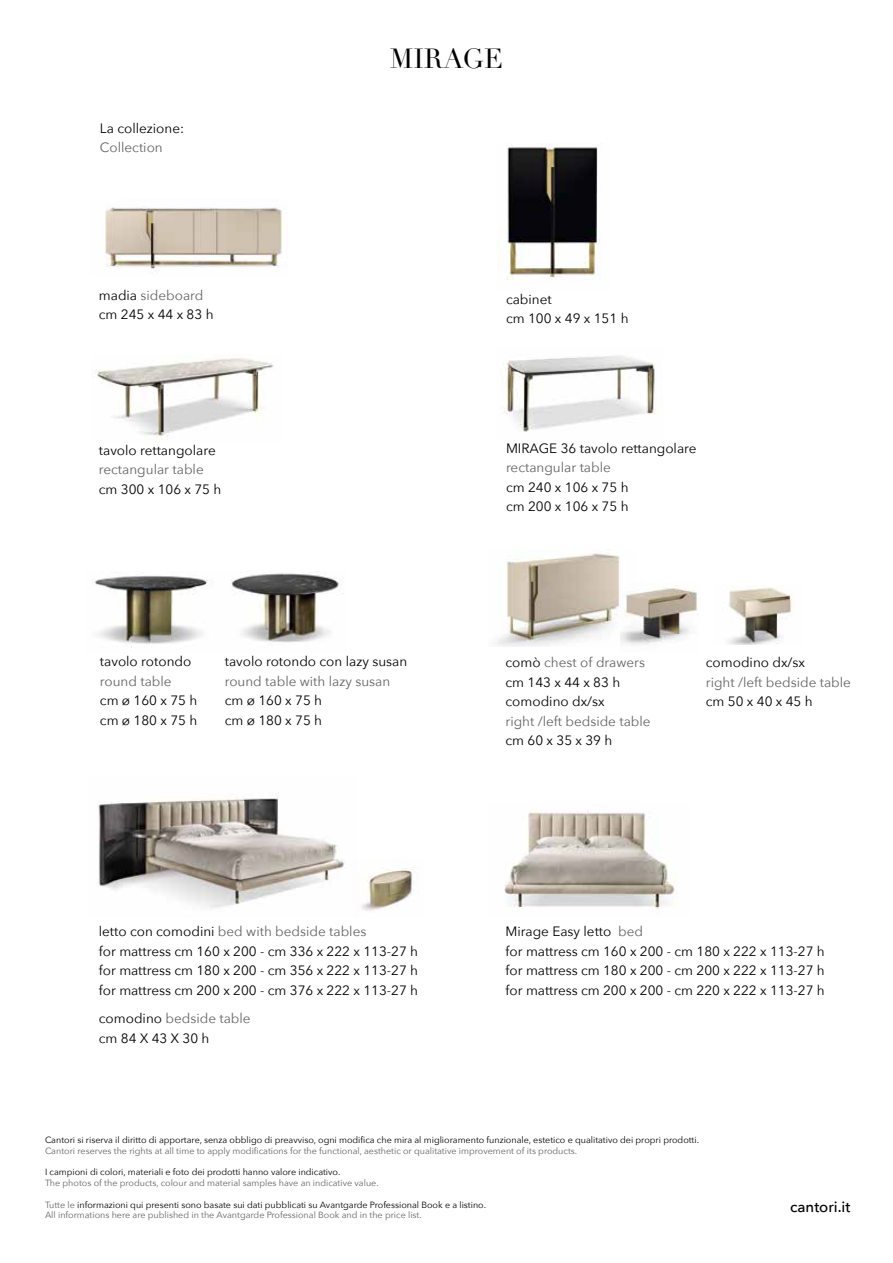
<style>
.page{position:relative;width:893px;height:1263px;background:#fff}
.page>*{position:absolute;margin:0;border:0;box-sizing:border-box;transform-origin:0 0}
.t1{font:27px "Didot";color:#000}
.t2{font:500 15px "Avenir Next";color:#000}
.t3{font:13.5px/19.5px "Avenir Next";color:#000}
.t4{font:13.5px "Avenir Next";color:#636363}
.t5{font:9px/10.8px "Avenir Next";color:#000}
.t6{font:9px "Avenir Next";color:#636363}
.s1{color:#636363}
</style>
<div class="page">
<img style="left:105px;top:206px;width:178px;height:63px">
<img style="left:499px;top:144px;width:102px;height:136px">
<img style="left:94px;top:358px;width:180px;height:81px">
<img style="left:503px;top:356px;width:152px;height:76px">
<img style="left:95px;top:571px;width:249px;height:77px">
<img style="left:497px;top:553px;width:124px;height:93px">
<img style="left:621px;top:586px;width:77px;height:59px">
<img style="left:728px;top:587px;width:65px;height:57px">
<img style="left:504px;top:810px;width:173px;height:99px">
<img style="left:97px;top:798px;width:249px;height:111px">
<img style="left:361px;top:860px;width:54px;height:51px">
<p class="t3" style="left:100px;top:118px;width:86px">La collezione:</p>
<p class="t4" style="left:100px;top:136px;width:64px">Collection</p>
<p class="t3" style="left:99px;top:285px;width:116px">madia <span class="s1">sideboard </span>cm 245 x 44 x 83 h</p>
<p class="t3" style="left:99px;top:440px;width:118px">tavolo rettangolare</p>
<p class="t4" style="left:99px;top:458px;width:106px">rectangular table</p>
<p class="t3" style="left:99px;top:479px;width:124px">cm 300 x 106 x 75 h</p>
<h1 class="t1" style="left:390px;top:42px;width:115px">MIRAGE</h1>
<p class="t3" style="left:506px;top:289px;width:124px">cabinet<br>cm 100 x 49 x 151 h</p>
<p class="t3" style="left:506px;top:438px;width:192px">MIRAGE 36 tavolo rettangolare</p>
<p class="t4" style="left:506px;top:456px;width:106px">rectangular table</p>
<p class="t3" style="left:506px;top:477px;width:124px">cm 240 x 106 x 75 h cm 200 x 106 x 75 h</p>
<p class="t3" style="left:100px;top:651px;width:93px">tavolo rotondo</p>
<p class="t4" style="left:100px;top:670px;width:73px">round table</p>
<p class="t3" style="left:100px;top:690px;width:99px">cm ø 160 x 75 h cm ø 180 x 75 h</p>
<p class="t3" style="left:225px;top:651px;width:184px">tavolo rotondo con lazy susan</p>
<p class="t4" style="left:225px;top:670px;width:167px">round table with lazy susan</p>
<p class="t3" style="left:225px;top:690px;width:99px">cm ø 160 x 75 h cm ø 180 x 75 h</p>
<p class="t3" style="left:505px;top:652px;width:141px">comò <span class="s1">chest of drawers </span>cm 143 x 44 x 83 h comodino dx/sx</p>
<p class="t4" style="left:505px;top:709px;width:147px">right /left bedside table</p>
<p class="t3" style="left:505px;top:730px;width:108px">cm 60 x 35 x 39 h</p>
<p class="t3" style="left:706px;top:652px;width:101px">comodino dx/sx</p>
<p class="t4" style="left:706px;top:670px;width:147px">right /left bedside table</p>
<p class="t3" style="left:706px;top:691px;width:108px">cm 50 x 40 x 45 h</p>
<p class="t3" style="left:99px;top:921px;width:321px">letto con comodini <span class="s1">bed with bedside tables<br></span>for mattress cm 160 x 200 - cm 336 x 222 x 113-27 h for mattress cm 180 x 200 - cm 356 x 222 x 113-27 h for mattress cm 200 x 200 - cm 376 x 222 x 113-27 h</p>
<p class="t3" style="left:99px;top:1008px;width:153px">comodino <span class="s1">bedside table </span>cm 84 X 43 X 30 h</p>
<p class="t3" style="left:506px;top:921px;width:321px">Mirage Easy letto <span class="s1">bed<br></span>for mattress cm 160 x 200 - cm 180 x 222 x 113-27 h for mattress cm 180 x 200 - cm 200 x 222 x 113-27 h for mattress cm 200 x 200 - cm 220 x 222 x 113-27 h</p>
<p class="t5" style="left:45px;top:1134px;width:655px">Cantori si riserva il diritto di apportare, senza obbligo di preavviso, ogni modifica che mira al miglioramento funzionale, estetico e qualitativo dei propri prodotti.</p>
<p class="t6" style="left:45px;top:1143px;width:534px">Cantori reserves the rights at all time to apply modifications for the functional, aesthetic or qualitative improvement of its products.</p>
<p class="t5" style="left:45px;top:1166px;width:297px">I campioni di colori, materiali e foto dei prodotti hanno valore indicativo.</p>
<p class="t6" style="left:45px;top:1175px;width:335px">The photos of the products, colour and material samples have an indicative value.</p>
<p class="t5" style="left:45px;top:1198px;width:442px"><span class="s1">Tutte le</span> informazioni qui presenti sono basate sui dati pubblicati su Avantgarde Professional Book e a listino.<br><span class="s1">All informations here are published in the Avantgarde Professional Book and in the price list.</span></p>
<p class="t2" style="left:790px;top:1194px;width:62px">cantori.it</p>
</div>
